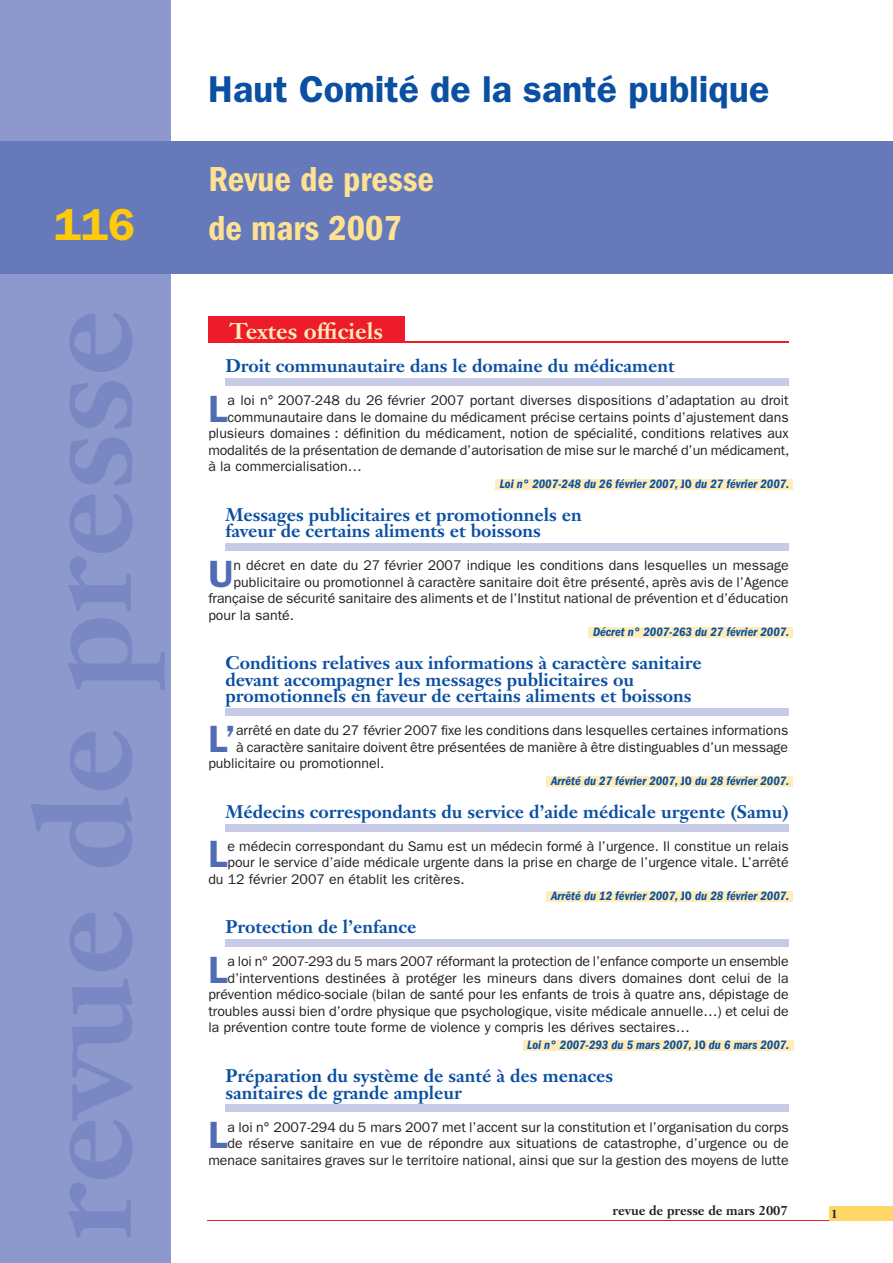
<style>
.page{position:relative;width:893px;height:1263px;background:#fff}
.page>*{position:absolute;margin:0;border:0;box-sizing:border-box;transform-origin:0 0}
.t1{font:600 45px "ITC Franklin Gothic Std";color:#feca0a}
.t2{font:600 38.1px "ITC Franklin Gothic Std";color:#516cb4}
.t3{font:600 37.5px "ITC Franklin Gothic Std";color:#0a4fa2}
.t4{font:36px "ITC Franklin Gothic Std Dm Cd";color:#ffe192}
.t5{font:700 22.5px "Janson Text LT Std";color:#feedbb}
.t6{font:700 18px/16.5px "Janson Text LT Std";color:#0a4fa2}
.t7{font:14.1px/16.5px "ITC Franklin Gothic Std";color:#231f20;text-align:right}
.t8{font:700 13.05px "Janson Text LT Std";color:#231f20}
.t9{font:12.6px "ITC Franklin Gothic Std Dm Cd It";color:#0a4fa2}
.s1{font-family:"ITC Franklin Gothic Std Dm Cd"}
</style>
<div class="page">
<div style="left:0;top:0;width:170px;height:1263px;background:#8d98cc"></div>
<div style="left:0;top:141px;width:893px;height:132px;background:#6579bb"></div>
<hr style="left:208px;top:1220px;width:685px;height:1px;background:#ee1b2d">
<div style="left:829px;top:1207px;width:64px;height:14px;background:#fed767"></div>
<div style="left:208px;top:317px;width:196px;height:24px;background:#ee1b2d"></div>
<hr style="left:208px;top:341px;width:581px;height:1px;background:#ee1b2d">
<div style="left:225px;top:378px;width:564px;height:8px;background:#c7cbe6"></div>
<div style="left:495px;top:479px;width:298px;height:10px;background:#feedbb"></div>
<div style="left:225px;top:543px;width:564px;height:8px;background:#c7cbe6"></div>
<div style="left:589px;top:627px;width:204px;height:11px;background:#feedbb"></div>
<div style="left:225px;top:708px;width:564px;height:8px;background:#c7cbe6"></div>
<div style="left:547px;top:776px;width:246px;height:10px;background:#feedbb"></div>
<div style="left:225px;top:824px;width:564px;height:7px;background:#c7cbe6"></div>
<div style="left:547px;top:891px;width:246px;height:11px;background:#feedbb"></div>
<div style="left:225px;top:939px;width:564px;height:8px;background:#c7cbe6"></div>
<div style="left:523px;top:1040px;width:270px;height:10px;background:#feedbb"></div>
<div style="left:225px;top:1104px;width:564px;height:8px;background:#c7cbe6"></div>
<h3 class="t3" style="left:208px;top:67px;width:562px">Haut Comité de la santé publique</h3>
<h3 class="t4" style="left:208px;top:158px;width:227px">Revue de presse</h3>
<h1 class="t1" style="left:54px;top:198px;width:83px">116</h1>
<h3 class="t4" style="left:208px;top:208px;width:195px">de mars 2007</h3>
<h3 class="t5" style="left:230px;top:317px;width:155px">Textes officiels</h3>
<p class="t6" style="left:225px;top:358px;width:451px">Droit communautaire dans le domaine du médicament</p>
<h2 class="t2" style="left:208px;top:386px;width:21px">L</h2>
<p class="t7" style="left:227px;top:392px;width:563px">a loi n° 2007-248 du 26 février 2007 portant diverses dispositions d’adaptation au droit</p>
<p class="t7" style="left:227px;top:409px;width:563px">communautaire dans le domaine du médicament précise certains points d’ajustement dans</p>
<p class="t7" style="left:208px;top:425px;width:582px">plusieurs domaines : définition du médicament, notion de spécialité, conditions relatives aux</p>
<p class="t7" style="left:208px;top:442px;width:583px">modalités de la présentation de demande d’autorisation de mise sur le marché d’un médicament,</p>
<p class="t7" style="left:208px;top:458px;width:155px">à la commercialisation…</p>
<p class="t9" style="left:500px;top:477px;width:291px">Loi n° 2007-248 du 26 février 2007, <span class="s1">JO</span> du 27 février 2007.</p>
<p class="t6" style="left:225px;top:506px;width:358px">Messages publicitaires et promotionnels en faveur de certains aliments et boissons</p>
<h2 class="t2" style="left:208px;top:551px;width:27px">U</h2>
<p class="t7" style="left:234px;top:557px;width:557px">n décret en date du 27 février 2007 indique les conditions dans lesquelles un message</p>
<p class="t7" style="left:234px;top:574px;width:557px">publicitaire ou promotionnel à caractère sanitaire doit être présenté, après avis de l’Agence</p>
<p class="t7" style="left:208px;top:590px;width:582px">française de sécurité sanitaire des aliments et de l’Institut national de prévention et d’éducation</p>
<p class="t7" style="left:208px;top:607px;width:87px">pour la santé.</p>
<p class="t9" style="left:593px;top:625px;width:198px">Décret n° 2007-263 du 27 février 2007.</p>
<p class="t6" style="left:225px;top:655px;width:478px">Conditions relatives aux informations à caractère sanitaire devant accompagner les messages publicitaires ou promotionnels en faveur de certains aliments et boissons</p>
<h2 class="t2" style="left:208px;top:716px;width:29px">L’</h2>
<p class="t7" style="left:236px;top:722px;width:554px">arrêté en date du 27 février 2007 fixe les conditions dans lesquelles certaines informations</p>
<p class="t7" style="left:236px;top:739px;width:554px">à caractère sanitaire doivent être présentées de manière à être distinguables d’un message</p>
<p class="t7" style="left:208px;top:755px;width:177px">publicitaire ou promotionnel.</p>
<p class="t9" style="left:551px;top:774px;width:240px">Arrêté du 27 février 2007, <span class="s1">JO</span> du 28 février 2007.</p>
<p class="t6" style="left:225px;top:803px;width:565px">Médecins correspondants du service d’aide médicale urgente (Samu)</p>
<h2 class="t2" style="left:208px;top:832px;width:21px">L</h2>
<p class="t7" style="left:227px;top:838px;width:563px">e médecin correspondant du Samu est un médecin formé à l’urgence. Il constitue un relais</p>
<p class="t7" style="left:227px;top:854px;width:563px">pour le service d’aide médicale urgente dans la prise en charge de l’urgence vitale. L’arrêté</p>
<p class="t7" style="left:208px;top:871px;width:258px">du 12 février 2007 en établit les critères.</p>
<p class="t9" style="left:551px;top:889px;width:240px">Arrêté du 12 février 2007, <span class="s1">JO</span> du 28 février 2007.</p>
<p class="t6" style="left:225px;top:919px;width:193px">Protection de l’enfance</p>
<h2 class="t2" style="left:208px;top:947px;width:21px">L</h2>
<p class="t7" style="left:227px;top:953px;width:563px">a loi n° 2007-293 du 5 mars 2007 réformant la protection de l’enfance comporte un ensemble</p>
<p class="t7" style="left:227px;top:970px;width:563px">d’interventions destinées à protéger les mineurs dans divers domaines dont celui de la</p>
<p class="t7" style="left:208px;top:986px;width:582px">prévention médico-sociale (bilan de santé pour les enfants de trois à quatre ans, dépistage de</p>
<p class="t7" style="left:208px;top:1003px;width:582px">troubles aussi bien d’ordre physique que psychologique, visite médicale annuelle…) et celui de</p>
<p class="t7" style="left:208px;top:1019px;width:483px">la prévention contre toute forme de violence y compris les dérives sectaires…</p>
<p class="t9" style="left:527px;top:1038px;width:264px">Loi n° 2007-293 du 5 mars 2007, <span class="s1">JO</span> du 6 mars 2007.</p>
<p class="t6" style="left:225px;top:1067px;width:389px">Préparation du système de santé à des menaces sanitaires de grande ampleur</p>
<h2 class="t2" style="left:208px;top:1112px;width:21px">L</h2>
<p class="t7" style="left:208px;top:1118px;width:582px">a loi n° 2007-294 du 5 mars 2007 met l’accent sur la constitution et l’organisation du corps<br>de réserve sanitaire en vue de répondre aux situations de catastrophe, d’urgence ou de menace sanitaires graves sur le territoire national, ainsi que sur la gestion des moyens de lutte</p>
<p class="t8" style="left:613px;top:1202px;width:177px">revue de presse de mars 2007</p>
</div>
